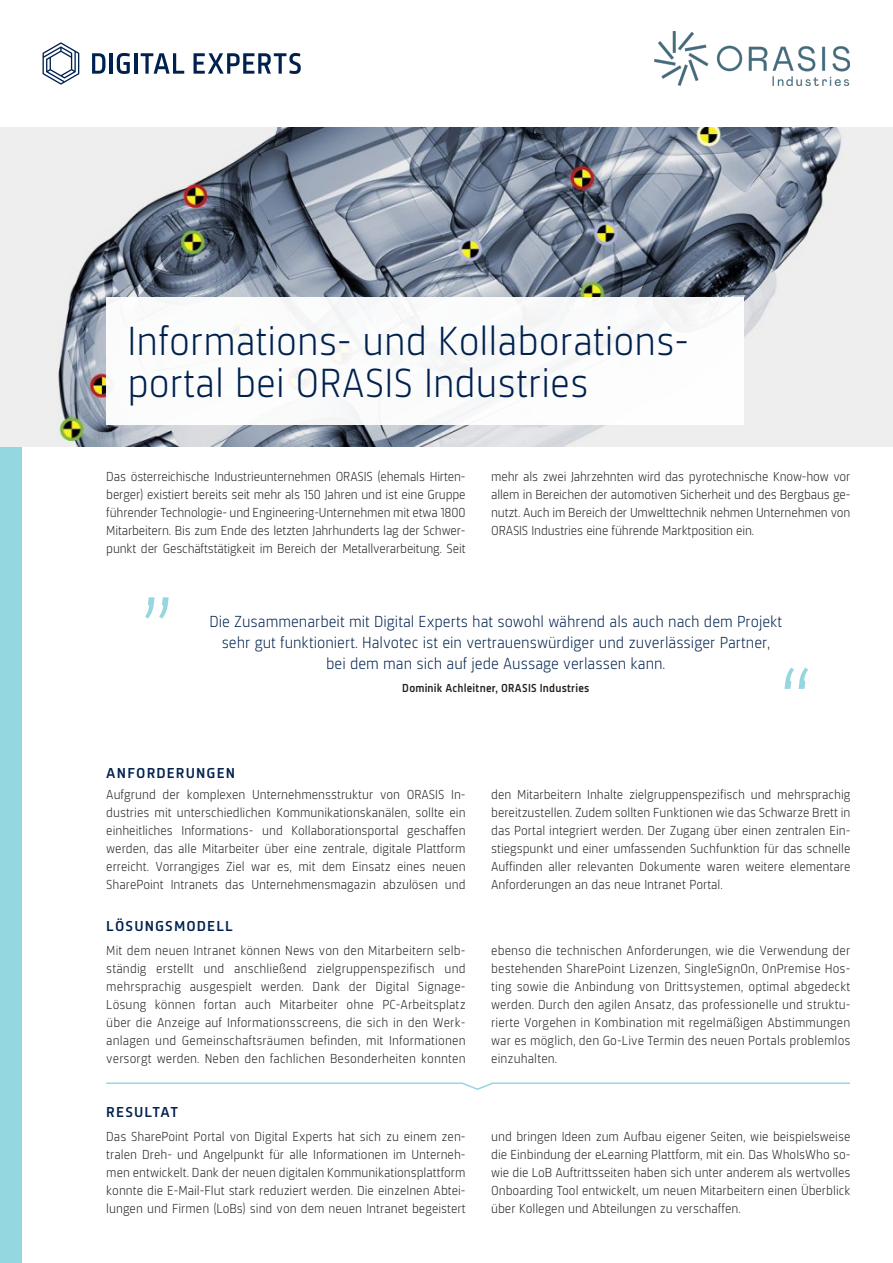
<style>
.page{position:relative;width:893px;height:1263px;background:#fff}
.page>*{position:absolute;margin:0;border:0;box-sizing:border-box;transform-origin:0 0}
.Kunde{font:300 42px/42px "Sinews Sans Pro";color:#00214e}
.Zitat_Digital_Experts{font:300 16.5px/21px "Sinews Sans Pro";color:#00214e;text-align:center}
.Überschrift{font:500 14.85px "Sinews Sans Pro";letter-spacing:.065em;color:#00214e;scale:1.11 1}
.Fließtext{font:300 13.5px/18px "Sinews Sans Pro";color:#231f20;text-align:justify}
.Zitierter{font:500 12px "Sinews Sans Pro";letter-spacing:.015em;color:#231f20}
</style>
<div class="page">
<svg style="left:43px;top:42px;width:36px;height:43px"></svg>
<svg style="left:92px;top:53px;width:13px;height:21px"></svg>
<hr style="left:110px;top:53px;width:3px;height:21px;background:#00214e">
<svg style="left:117px;top:53px;width:13px;height:21px"></svg>
<hr style="left:134px;top:53px;width:3px;height:21px;background:#00214e">
<svg style="left:141px;top:53px;width:43px;height:21px"></svg>
<svg style="left:194px;top:53px;width:107px;height:21px"></svg>
<div style="left:0;top:446px;width:21px;height:817px;background:#95d7e1"></div>
<img style="left:0;top:128px;width:893px;height:318px">
<div style="left:106px;top:298px;width:638px;height:127px;background:#fff"></div>
<img style="left:654px;top:32px;width:196px;height:54px">
<svg style="left:145px;top:597px;width:24px;height:22px"></svg>
<svg style="left:784px;top:668px;width:24px;height:21px"></svg>
<svg style="left:106px;top:1082px;width:744px;height:8px"></svg>
<p class="Kunde" style="left:128px;top:320px;width:563px">Informations- und Kollaborations&shy;portal bei ORASIS Industries</p>
<p class="Fließtext" style="left:106px;top:467px;width:361px">Das österreichische Industrieunternehmen ORASIS (ehemals Hirten&shy;berger) existiert bereits seit mehr als 150 Jahren und ist eine Gruppe führender Technologie- und Engineering-Unternehmen mit etwa 1800<br>Mitarbeitern. Bis zum Ende des letzten Jahrhunderts lag der Schwer&shy;punkt der Geschäftstätigkeit im Bereich der Metallverarbeitung. Seit</p>
<p class="Fließtext" style="left:491px;top:467px;width:361px">mehr als zwei Jahrzehnten wird das pyrotechnische Know-how vor allem in Bereichen der automotiven Sicherheit und des Bergbaus ge&shy;nutzt. Auch im Bereich der Umwelttechnik nehmen Unternehmen von ORASIS Industries eine führende Marktposition ein.</p>
<p class="Zitat_Digital_Experts" style="left:209px;top:611px;width:574px">Die Zusammenarbeit mit Digital Experts hat sowohl während als auch nach dem Projekt sehr gut funktioniert. Halvotec ist ein vertrauenswürdiger und zuverlässiger Partner,<br>bei dem man sich auf jede Aussage verlassen kann.</p>
<p class="Zitierter" style="left:402px;top:681px;width:189px">Dominik Achleitner, ORASIS Industries</p>
<p class="Überschrift" style="left:106px;top:765px;width:117px">ANFORDERUNGEN</p>
<p class="Fließtext" style="left:106px;top:785px;width:361px">Aufgrund der komplexen Unternehmensstruktur von ORASIS In&shy;dustries mit unterschiedlichen Kommunikationskanälen, sollte ein einheitliches Informations- und Kollaborationsportal geschaffen werden, das alle Mitarbeiter über eine zentrale, digitale Plattform erreicht. Vorrangiges Ziel war es, mit dem Einsatz eines neuen SharePoint Intranets das Unternehmensmagazin abzulösen und</p>
<p class="Fließtext" style="left:491px;top:785px;width:361px">den Mitarbeitern Inhalte zielgruppenspezifisch und mehrsprachig bereitzustellen. Zudem sollten Funktionen wie das Schwarze Brett in das Portal integriert werden. Der Zugang über einen zentralen Ein&shy;stiegspunkt und einer umfassenden Suchfunktion für das schnelle Auffinden aller relevanten Dokumente waren weitere elementare Anforderungen an das neue Intranet Portal.</p>
<p class="Überschrift" style="left:106px;top:918px;width:115px">LÖSUNGSMODELL</p>
<p class="Fließtext" style="left:106px;top:941px;width:361px">Mit dem neuen Intranet können News von den Mitarbeitern selb&shy;ständig erstellt und anschließend zielgruppenspezifisch und mehrsprachig ausgespielt werden. Dank der Digital Signage-Lösung können fortan auch Mitarbeiter ohne PC-Arbeitsplatz über die Anzeige auf Informationsscreens, die sich in den Werk&shy;anlagen und Gemeinschaftsräumen befinden, mit Informationen versorgt werden. Neben den fachlichen Besonderheiten konnten</p>
<p class="Fließtext" style="left:491px;top:941px;width:361px">ebenso die technischen Anforderungen, wie die Verwendung der bestehenden SharePoint Lizenzen, SingleSignOn, OnPremise Hos&shy;ting sowie die Anbindung von Drittsystemen, optimal abgedeckt werden. Durch den agilen Ansatz, das professionelle und struktu&shy;rierte Vorgehen in Kombination mit regelmäßigen Abstimmungen war es möglich, den Go-Live Termin des neuen Portals problemlos einzuhalten.</p>
<p class="Überschrift" style="left:106px;top:1104px;width:66px">RESULTAT</p>
<p class="Fließtext" style="left:106px;top:1127px;width:361px">Das SharePoint Portal von Digital Experts hat sich zu einem zen&shy;tralen Dreh- und Angelpunkt für alle Informationen im Unterneh&shy;men entwickelt. Dank der neuen digitalen Kommunikationsplattform konnte die E-Mail-Flut stark reduziert werden. Die einzelnen Abtei&shy;lungen und Firmen (LoBs) sind von dem neuen Intranet begeistert</p>
<p class="Fließtext" style="left:491px;top:1127px;width:361px">und bringen Ideen zum Aufbau eigener Seiten, wie beispielsweise die Einbindung der eLearning Plattform, mit ein. Das WhoIsWho so&shy;wie die LoB Auftrittsseiten haben sich unter anderem als wertvolles Onboarding Tool entwickelt, um neuen Mitarbeitern einen Überblick über Kollegen und Abteilungen zu verschaffen.</p>
</div>
